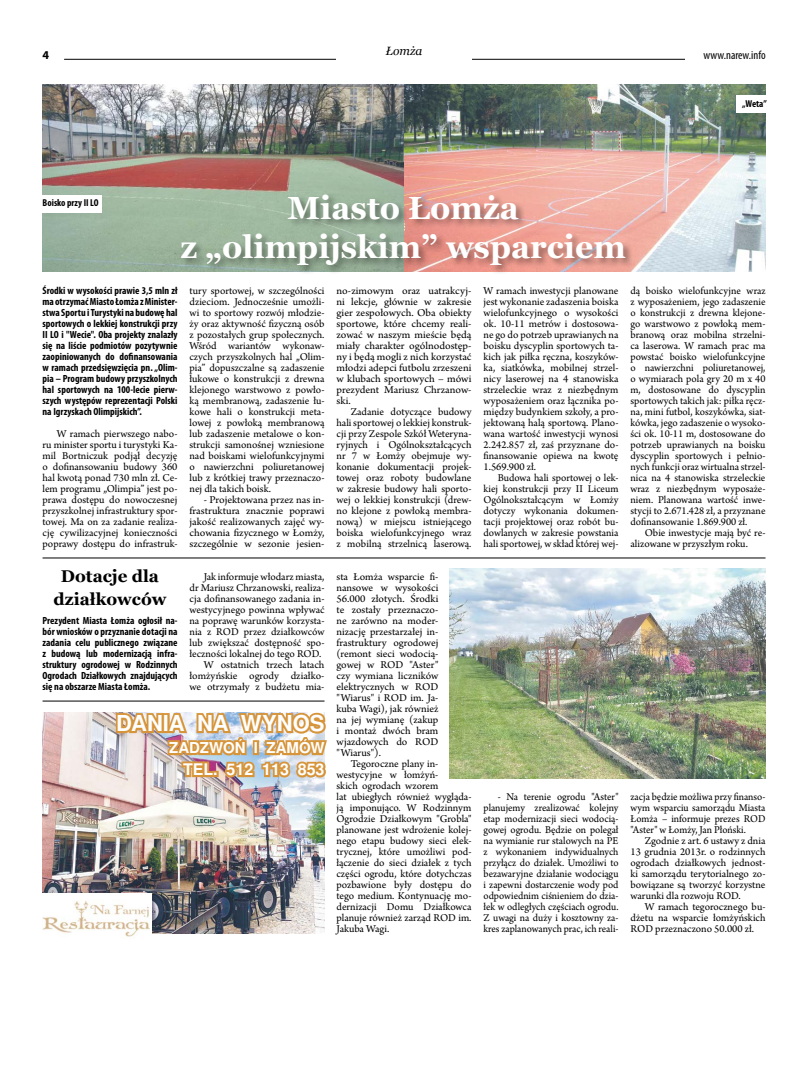
<style>
.page{position:relative;width:794px;height:1092px;background:#fff}
.page>*{position:absolute;margin:0;border:0;box-sizing:border-box;transform-origin:0 0}
.t1{font:700 32px/39px "Georgia";color:#fff;text-align:center}
.t2{font:700 22px "Nimbus San L";color:#fff}
.t3{font:700 17px/23px "Georgia";color:#000;text-align:center}
.t4{font:700 16px "Nimbus San L";color:#fff}
.t5{font:700 15px "Nimbus San L";color:#fff}
.t6{font:condensed 12px "Myriad Pro";color:#000}
.t7{font:italic 12px "Georgia";color:#000}
.t8{font:700 12px "Myriad Pro";color:#000}
.t9{font:11px/11px "Arno Pro";color:#000;text-align:justify}
.t10{font:11px/11px "Arno Pro";color:#000;text-align:justify;scale:.96 1}
.t11{font:11px/11px "Arno Pro";color:#000;text-align:justify;scale:1.04 1}
.t12{font:700 condensed 10.4px/11px "Myriad Pro";color:#000;text-align:justify}
.t13{font:700 condensed 10px "Myriad Pro";color:#000}
</style>
<div class="page">
<hr style="left:64px;top:59px;width:701px;height:1px;background:#000">
<div style="left:685px;top:51px;width:80px;height:18px;background:#fff"></div>
<div style="left:336px;top:46px;width:136px;height:22px;background:#fff"></div>
<img style="left:450px;top:569px;width:315px;height:209px">
<hr style="left:43px;top:700px;width:281px;height:1px;background:#000">
<hr style="left:43px;top:557px;width:722px;height:1px;background:#000">
<img style="left:43px;top:85px;width:722px;height:187px">
<img style="left:43px;top:712px;width:282px;height:221px">
<img style="left:114px;top:700px;width:213px;height:79px">
<div style="left:42px;top:893px;width:110px;height:45px;background:#fff"></div>
<img style="left:43px;top:901px;width:107px;height:36px">
<div style="left:180px;top:193px;width:455px;height:82px;background:#000;opacity:.4"></div>
<div style="left:43px;top:195px;width:59px;height:17px;background:#fff"></div>
<div style="left:736px;top:96px;width:30px;height:17px;background:#fff"></div>
<p class="t7" style="left:386px;top:42px;width:38px">Łomża</p>
<p class="t8" style="left:43px;top:48px;width:8px">4</p>
<p class="t6" style="left:703px;top:48px;width:64px">www.narew.info</p>
<p class="t13" style="left:43px;top:196px;width:58px">Boisko przy II LO</p>
<h1 class="t1" style="left:180px;top:187px;width:447px">Miasto Łomża<br>z „olimpijskim” wsparciem</h1>
<p class="t13" style="left:742px;top:97px;width:26px">„Weta”</p>
<p class="t12" style="left:43px;top:284px;width:136px">Środki w wysokości prawie 3,5 mln zł ma otrzymać Miasto Łomża z Minister&shy;stwa Sportu i Turystyki na budowę hal sportowych o lekkiej konstrukcji przy II LO i "Wecie". Oba projekty znalazły się na liście podmiotów pozytywnie zaopiniowanych do dofinansowania w ramach przedsięwzięcia pn. „Olim&shy;pia – Program budowy przyszkolnych hal sportowych na 100-lecie pierw&shy;szych występów reprezentacji Polski na Igrzyskach Olimpijskich”.</p>
<p class="t9" style="left:43px;top:428px;width:136px;text-indent:14px">W ramach pierwszego nabo&shy;ru minister sportu i turystyki Ka&shy;mil Bortniczuk podjął decyzję o dofinansowaniu budowy 360 hal kwotą ponad 730 mln zł. Ce&shy;lem programu „Olimpia” jest po&shy;prawa dostępu do nowoczesnej przyszkolnej infrastruktury spor&shy;towej. Ma on za zadanie realiza&shy;cję cywilizacyjnej konieczności poprawy dostępu do infrastruk-</p>
<p class="t9" style="left:189px;top:285px;width:136px">tury sportowej, w szczególności dzieciom. Jednocześnie umożli&shy;wi to sportowy rozwój młodzie&shy;ży oraz aktywność fizyczną osób z pozostałych grup społecznych.<br>Wśród wariantów wykonaw&shy;czych przyszkolnych hal „Olim&shy;pia” dopuszczalne są zadaszenie łukowe o konstrukcji z drewna klejonego warstwowo z powło&shy;ką membranową, zadaszenie łu&shy;kowe hali o konstrukcji meta&shy;lowej z powłoką membranową lub zadaszenie metalowe o kon&shy;strukcji samonośnej wzniesione nad boiskami wielofunkcyjnymi o nawierzchni poliuretanowej lub z krótkiej trawy przeznaczo&shy;nej dla takich boisk.</p>
<p class="t11" style="left:189px;top:494px;width:131px;text-indent:14px">- Projektowana przez nas in&shy;frastruktura znacznie poprawi jakość realizowanych zajęć wy&shy;chowania fizycznego w Łomży, szczególnie w sezonie jesien-</p>
<p class="t11" style="left:336px;top:285px;width:131px">no-zimowym oraz uatrakcyj&shy;ni lekcje, głównie w zakresie gier zespołowych. Oba obiekty sportowe, które chcemy reali&shy;zować w naszym mieście będą miały charakter ogólnodostęp&shy;ny i będą mogli z nich korzystać młodzi adepci futbolu zrzeszeni w klubach sportowych – mówi prezydent Mariusz Chrzanow&shy;ski.</p>
<p class="t9" style="left:336px;top:406px;width:136px;text-indent:14px">Zadanie dotyczące budowy hali sportowej o lekkiej konstruk&shy;cji przy Zespole Szkół Weteryna&shy;ryjnych i Ogólnokształcących nr 7 w Łomży obejmuje wy&shy;konanie dokumentacji projek&shy;towej oraz roboty budowlane w zakresie budowy hali sporto&shy;wej o lekkiej konstrukcji (drew&shy;no klejone z powłoką membra&shy;nową) w miejscu istniejącego boiska wielofunkcyjnego wraz z mobilną strzelnicą laserową.</p>
<h3 class="t3" style="left:54px;top:563px;width:114px">Dotacje dla działkowców</h3>
<p class="t12" style="left:43px;top:614px;width:136px">Prezydent Miasta Łomża ogłosił na&shy;bór wniosków o przyznanie dotacji na zadania celu publicznego związane z budową lub modernizacją infra&shy;struktury ogrodowej w Rodzinnych Ogrodach Działkowych znajdujących się na obszarze Miasta Łomża.</p>
<p class="t9" style="left:189px;top:571px;width:136px;text-align:right">Jak informuje włodarz miasta,<br>dr Mariusz Chrzanowski, realiza&shy;cja dofinansowanego zadania in&shy;westycyjnego powinna wpływać na poprawę warunków korzysta&shy;nia z ROD przez działkowców lub zwiększać dostępność spo&shy;łeczności lokalnej do tego ROD.<br>W ostatnich trzech latach łomżyńskie ogrody działko&shy;we otrzymały z budżetu mia-</p>
<p class="t9" style="left:336px;top:571px;width:103px">sta Łomża wsparcie fi&shy;nansowe w wysokości 56.000 złotych. Środki te zostały przeznaczo&shy;ne zarówno na moder&shy;nizację przestarzałej in&shy;frastruktury ogrodowej (remont sieci wodocią&shy;gowej w ROD "Aster" czy wymiana liczników elektrycznych w ROD "Wiarus" i ROD im. Ja&shy;kuba Wagi), jak również na jej wymianę (zakup i montaż dwóch bram wjazdowych do ROD "Wiarus").</p>
<p class="t9" style="left:336px;top:758px;width:136px;text-align:left;text-indent:14px">Tegoroczne plany in&shy;westycyjne w łomżyń-<br>skich ogrodach wzorem<br>lat ubiegłych również wygląda&shy;ją imponująco. W Rodzinnym<br>Ogrodzie Działkowym "Grobla" planowane jest wdrożenie kolej&shy;nego etapu budowy sieci elek&shy;trycznej, które umożliwi pod&shy;łączenie do sieci działek z tych części ogrodu, które dotychczas pozbawione były dostępu do tego medium. Kontynuację mo&shy;dernizacji Domu Działkowca planuje również zarząd ROD im.<br>Jakuba Wagi.</p>
<h2 class="t2" style="left:116px;top:707px;width:210px">DANIA NA WYNOS</h2>
<h3 class="t5" style="left:169px;top:737px;width:157px">ZADZWOŃ I ZAMÓW</h3>
<h3 class="t4" style="left:183px;top:758px;width:143px">TEL. 512 113 853</h3>
<p class="t9" style="left:483px;top:285px;width:136px">W ramach inwestycji planowane jest wykonanie zadaszenia boiska wielofunkcyjnego o wysokości ok. 10-11 metrów i dostosowa&shy;ne go do potrzeb uprawianych na boisku dyscyplin sportowych ta&shy;kich jak piłka ręczna, koszyków&shy;ka, siatkówka, mobilnej strzel&shy;nicy laserowej na 4 stanowiska strzeleckie wraz z niezbędnym wyposażeniem oraz łącznika po&shy;między budynkiem szkoły, a pro&shy;jektowaną halą sportową. Plano&shy;wana wartość inwestycji wynosi 2.242.857 zł, zaś przyznane do&shy;finansowanie opiewa na kwotę 1.569.900 zł.</p>
<p class="t9" style="left:483px;top:472px;width:136px;text-indent:14px">Budowa hali sportowej o lek&shy;kiej konstrukcji przy II Liceum Ogólnokształcącym w Łomży dotyczy wykonania dokumen&shy;tacji projektowej oraz robót bu&shy;dowlanych w zakresie powstania hali sportowej, w skład której wej-</p>
<p class="t9" style="left:630px;top:285px;width:136px">dą boisko wielofunkcyjne wraz z wyposażeniem, jego zadaszenie o konstrukcji z drewna klejone&shy;go warstwowo z powłoką mem&shy;branową oraz mobilna strzelni&shy;ca laserowa. W ramach prac ma powstać boisko wielofunkcyjne o nawierzchni poliuretanowej, o wymiarach pola gry 20 m x 40 m, dostosowane do dyscyplin sportowych takich jak: piłka ręcz&shy;na, mini futbol, koszykówka, siat&shy;kówka, jego zadaszenie o wysoko&shy;ści ok. 10-11 m, dostosowane do potrzeb uprawianych na boisku dyscyplin sportowych i pełnio&shy;nych funkcji oraz wirtualna strzel&shy;nica na 4 stanowiska strzeleckie wraz z niezbędnym wyposaże&shy;niem. Planowana wartość inwe&shy;stycji to 2.671.428 zł, a przyznane dofinansowanie 1.869.900 zł.</p>
<p class="t9" style="left:630px;top:527px;width:136px;text-indent:14px">Obie inwestycje mają być re&shy;alizowane w przyszłym roku.</p>
<p class="t10" style="left:483px;top:791px;width:142px;text-indent:14px">- Na terenie ogrodu "Aster" planujemy zrealizować kolejny etap modernizacji sieci wodocią&shy;gowej ogrodu. Będzie on polegał na wymianie rur stalowych na PE z wykonaniem indywidualnych przyłącz do działek. Umożliwi to bezawaryjne działanie wodociągu i zapewni dostarczenie wody pod odpowiednim ciśnieniem do dzia&shy;łek w odległych częściach ogrodu.<br>Z uwagi na duży i kosztowny za&shy;kres zaplanowanych prac, ich reali-</p>
<p class="t10" style="left:630px;top:791px;width:142px">zacja będzie możliwa przy finanso&shy;wym wsparciu samorządu Miasta Łomża – informuje prezes ROD "Aster" w Łomży, Jan Płoński.</p>
<p class="t9" style="left:630px;top:835px;width:136px;text-indent:14px">Zgodnie z art. 6 ustawy z dnia 13 grudnia 2013r. o rodzinnych ogrodach działkowych jednost&shy;ki samorządu terytorialnego zo&shy;bowiązane są tworzyć korzystne warunki dla rozwoju ROD.</p>
<p class="t9" style="left:630px;top:901px;width:136px;text-indent:14px">W ramach tegorocznego bu&shy;dżetu na wsparcie łomżyńskich ROD przeznaczono 50.000 zł.</p>
</div>
